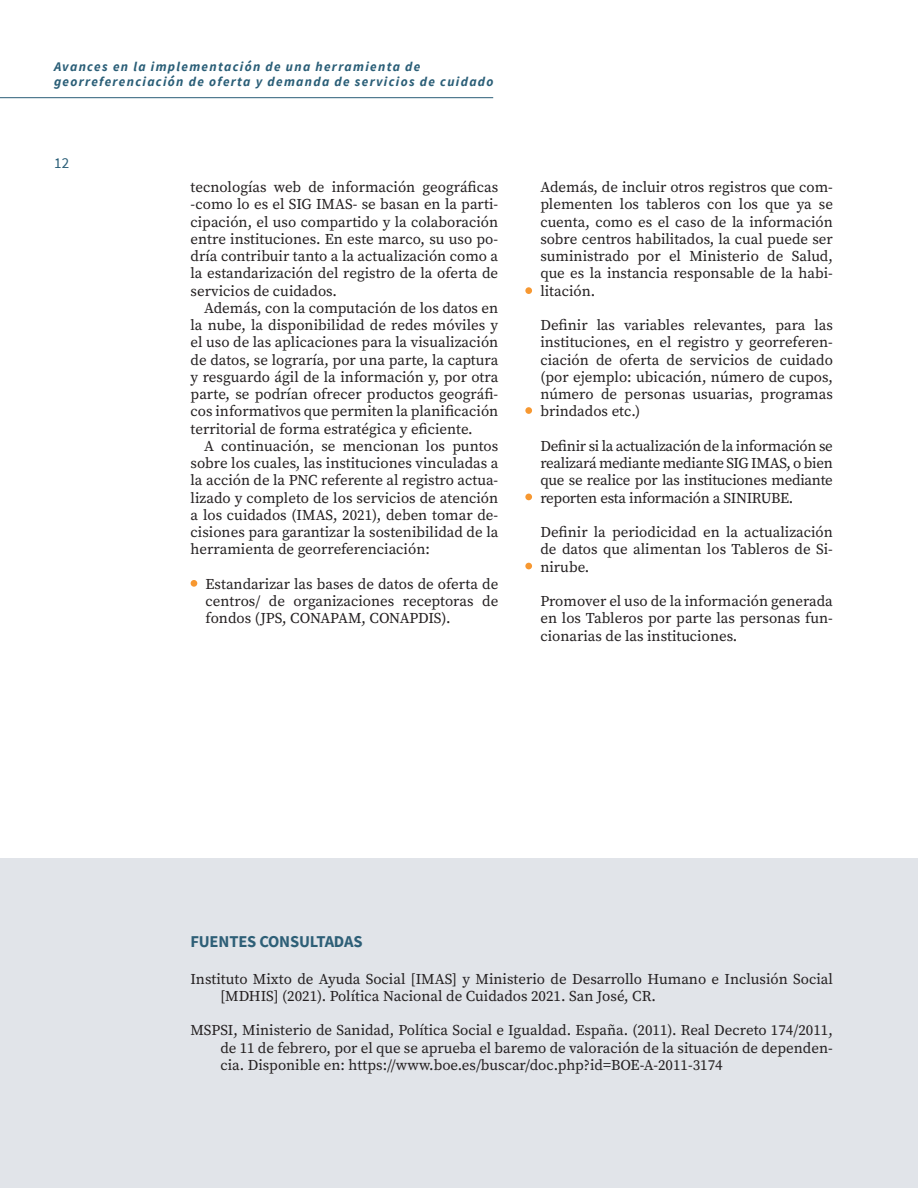
<style>
.page{position:relative;width:918px;height:1188px;background:#fff}
.page>*{position:absolute;margin:0;border:0;box-sizing:border-box;transform-origin:0 0}
.subti_2{font:700 16.5px "Source Sans Pro";letter-spacing:-.01em;color:#2e5f77}
.TEXTO_MADRE{font:15px/17.2px "Source Serif Variable";color:#231f20;text-align:justify}
.t1{font:15px "Source Sans Pro";color:#2a5e77}
.t2{font:italic 700 13.2px/15.9px "Source Sans Pro";letter-spacing:.1em;color:#2a5e77}
</style>
<div class="page">
<hr style="left:0;top:97px;width:493px;height:1px;background:#2a5e77">
<div style="left:0;top:859px;width:918px;height:329px;background:#e1e4e9"></div>
<div style="left:191px;top:580px;width:6px;height:7px;background:#f79831;border-radius:50%"></div>
<div style="left:525px;top:287px;width:7px;height:7px;background:#f79831;border-radius:50%"></div>
<div style="left:525px;top:407px;width:7px;height:7px;background:#f79831;border-radius:50%"></div>
<div style="left:525px;top:494px;width:7px;height:6px;background:#f79831;border-radius:50%"></div>
<div style="left:525px;top:563px;width:7px;height:6px;background:#f79831;border-radius:50%"></div>
<p class="t2" style="left:54px;top:58px;width:441px">Avances en la implementación de una herramienta de georreferenciación de oferta y demanda de servicios de cuidado</p>
<p class="t1" style="left:54px;top:154px;width:17px">12</p>
<p class="TEXTO_MADRE" style="left:191px;top:178px;width:309px">tecnologías web de información geográficas -como lo es el SIG IMAS- se basan en la parti&shy;cipación, el uso compartido y la colaboración entre instituciones. En este marco, su uso po&shy;dría contribuir tanto a la actualización como a la estandarización del registro de la oferta de servicios de cuidados.</p>
<p class="TEXTO_MADRE" style="left:191px;top:299px;width:309px;text-indent:13px">Además, con la computación de los datos en la nube, la disponibilidad de redes móviles y el uso de las aplicaciones para la visualización de datos, se lograría, por una parte, la captura y resguardo ágil de la información y, por otra parte, se podrían ofrecer productos geográfi&shy;cos informativos que permiten la planificación territorial de forma estratégica y eficiente.</p>
<p class="TEXTO_MADRE" style="left:191px;top:437px;width:309px;text-indent:13px">A continuación, se mencionan los puntos sobre los cuales, las instituciones vinculadas a la acción de la PNC referente al registro actua&shy;lizado y completo de los servicios de atención a los cuidados (IMAS, 2021), deben tomar de&shy;cisiones para garantizar la sostenibilidad de la herramienta de georreferenciación:</p>
<p class="TEXTO_MADRE" style="left:206px;top:575px;width:294px">Estandarizar las bases de datos de oferta de centros/ de organizaciones receptoras de fondos (JPS, CONAPAM, CONAPDIS).</p>
<p class="TEXTO_MADRE" style="left:540px;top:178px;width:294px">Además, de incluir otros registros que com&shy;plementen los tableros con los que ya se cuenta, como es el caso de la información sobre centros habilitados, la cual puede ser suministrado por el Ministerio de Salud, que es la instancia responsable de la habi&shy;litación.</p>
<p class="TEXTO_MADRE" style="left:540px;top:316px;width:294px">Definir las variables relevantes, para las instituciones, en el registro y georreferen&shy;ciación de oferta de servicios de cuidado (por ejemplo: ubicación, número de cupos, número de personas usuarias, programas brindados etc.)</p>
<p class="TEXTO_MADRE" style="left:540px;top:437px;width:294px">Definir si la actualización de la información se realizará mediante mediante SIG IMAS, o bien que se realice por las instituciones mediante reporten esta información a SINIRUBE.</p>
<p class="TEXTO_MADRE" style="left:540px;top:523px;width:294px">Definir la periodicidad en la actualización de datos que alimentan los Tableros de Si&shy;nirube.</p>
<p class="TEXTO_MADRE" style="left:540px;top:592px;width:294px">Promover el uso de la información generada en los Tableros por parte las personas fun&shy;cionarias de las instituciones.</p>
<p class="subti_2" style="left:190px;top:930px;width:174px">FUENTES CONSULTADAS</p>
<p class="TEXTO_MADRE" style="left:220px;top:970px;width:614px;text-indent:-30px">Instituto Mixto de Ayuda Social [IMAS] y Ministerio de Desarrollo Humano e Inclusión Social [MDHIS] (2021). Política Nacional de Cuidados 2021. San José, CR.</p>
<p class="TEXTO_MADRE" style="left:220px;top:1022px;width:614px;text-indent:-30px">MSPSI, Ministerio de Sanidad, Política Social e Igualdad. España. (2011). Real Decreto 174/2011, de 11 de febrero, por el que se aprueba el baremo de valoración de la situación de dependen&shy;cia. Disponible en: https://www.boe.es/buscar/doc.php?id=BOE-A-2011-3174</p>
</div>
